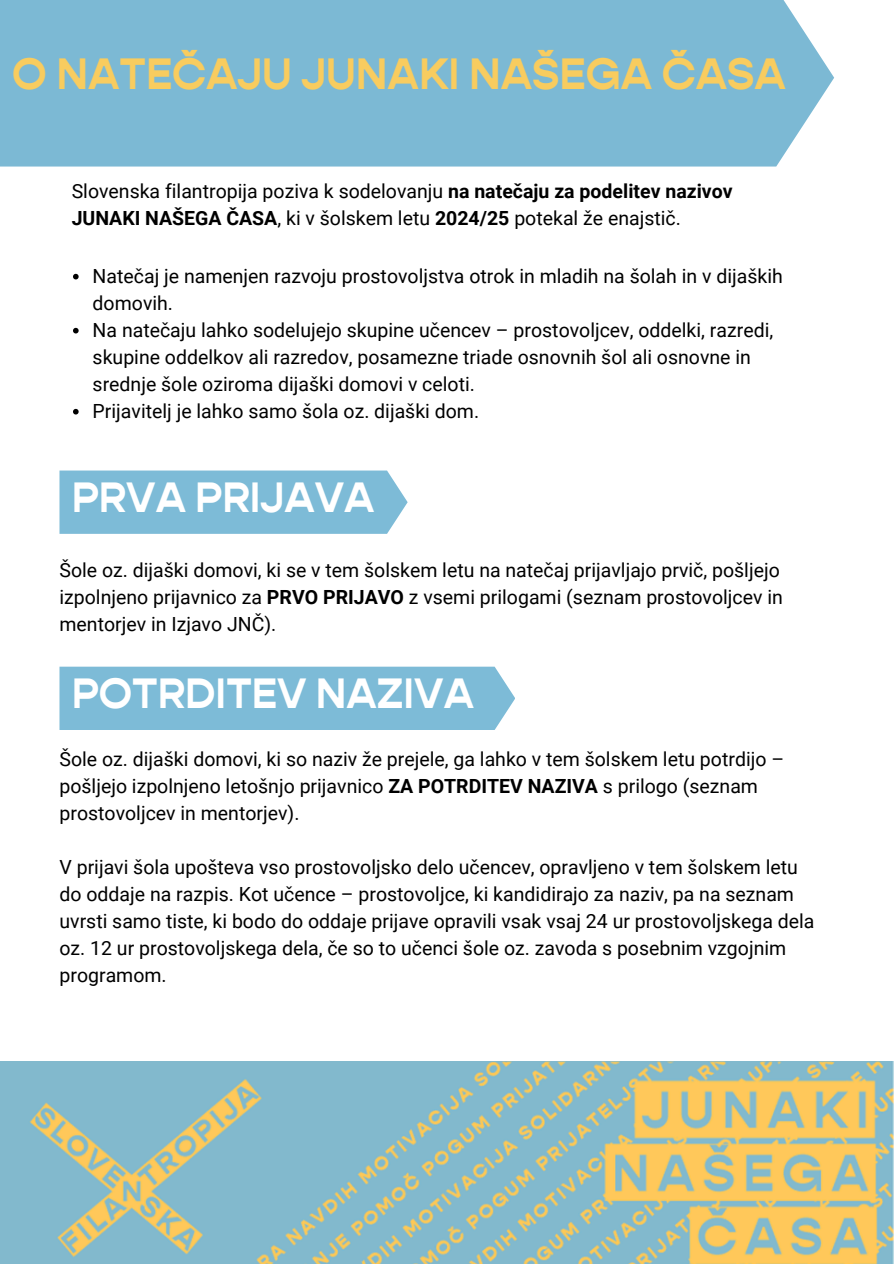
<style>
.page{position:relative;width:894px;height:1264px;background:#fff}
.page>*{position:absolute;margin:0;border:0;box-sizing:border-box;transform-origin:0 0}
.t1{font:700 43.5px "Gopher";color:#f8cc5f}
.t2{font:700 42px "Gopher";color:#fff}
.t3{font:19.5px/27px "Roboto";color:#000}
.s1{font-weight:700}
</style>
<div class="page">
<img style="left:0;top:1061px;width:893px;height:202px">
<div style="left:0;top:0;width:834px;height:166px;background:#7cb9d4"></div>
<svg style="left:73px;top:274px;width:6px;height:5px"></svg>
<svg style="left:73px;top:328px;width:6px;height:5px"></svg>
<svg style="left:73px;top:409px;width:6px;height:5px"></svg>
<div style="left:59px;top:470px;width:348px;height:64px;background:#7dbbd7"></div>
<div style="left:59px;top:666px;width:456px;height:64px;background:#7dbbd7"></div>
<h1 class="t1" style="left:12px;top:55px;width:774px">O NATEČAJU JUNAKI NAŠEGA ČASA</h1>
<h2 class="t3" style="left:72px;top:178px;width:662px">Slovenska filantropija poziva k sodelovanju <span class="s1">na natečaju za podelitev nazivov<br>JUNAKI NAŠEGA ČASA</span>, ki v šolskem letu <span class="s1">2024/25</span> potekal že enajstič.</h2>
<p class="t3" style="left:93px;top:263px;width:691px">Natečaj je namenjen razvoju prostovoljstva otrok in mladih na šolah in v dijaških domovih.</p>
<p class="t3" style="left:93px;top:317px;width:682px">Na natečaju lahko sodelujejo skupine učencev – prostovoljcev, oddelki, razredi, skupine oddelkov ali razredov, posamezne triade osnovnih šol ali osnovne in srednje šole oziroma dijaški domovi v celoti.</p>
<p class="t3" style="left:93px;top:398px;width:388px">Prijavitelj je lahko samo šola oz. dijaški dom.</p>
<h2 class="t2" style="left:72px;top:479px;width:304px">PRVA PRIJAVA</h2>
<h1 class="t3" style="left:59px;top:556px;width:724px">Šole oz. dijaški domovi, ki se v tem šolskem letu na natečaj prijavljajo prvič, pošljejo izpolnjeno prijavnico za <span class="s1">PRVO PRIJAVO</span> z vsemi prilogami (seznam prostovoljcev in mentorjev in Izjavo JNČ).</h1>
<h1 class="t2" style="left:72px;top:675px;width:403px">POTRDITEV NAZIVA</h1>
<h2 class="t3" style="left:59px;top:745px;width:726px">Šole oz. dijaški domovi, ki so naziv že prejele, ga lahko v tem šolskem letu potrdijo – pošljejo izpolnjeno letošnjo prijavnico <span class="s1">ZA POTRDITEV NAZIVA</span> s prilogo (seznam prostovoljcev in mentorjev).</h2>
<h2 class="t3" style="left:59px;top:853px;width:756px">V prijavi šola upošteva vso prostovoljsko delo učencev, opravljeno v tem šolskem letu do oddaje na razpis. Kot učence – prostovoljce, ki kandidirajo za naziv, pa na seznam uvrsti samo tiste, ki bodo do oddaje prijave opravili vsak vsaj 24 ur prostovoljskega dela oz. 12 ur prostovoljskega dela, če so to učenci šole oz. zavoda s posebnim vzgojnim programom.</h2>
</div>
